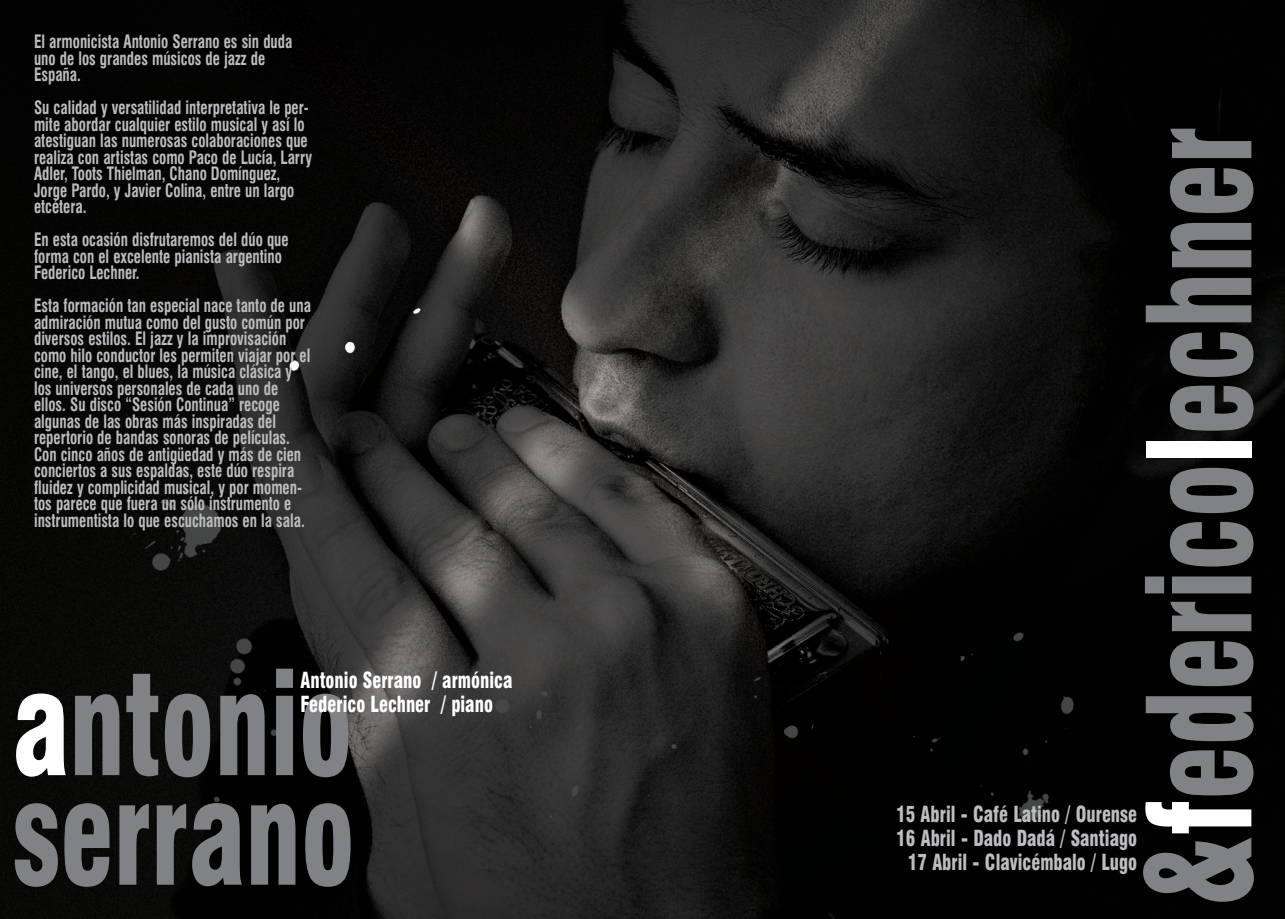
<style>
.page{position:relative;width:1285px;height:919px;background:#fff}
.page>*{position:absolute;margin:0;border:0;box-sizing:border-box;transform-origin:0 0}
.t1{font:900 condensed 140.4px/109.5px "Swiss 721 BT";color:#808285;scale:.77 1}
.t2{font:900 condensed 21.6px/24px "Swiss 721 BT";color:#bcbdc0;text-align:center;scale:.83 1}
.t3{font:900 condensed 21.6px/24px "Swiss 721 BT";color:#fff;scale:.83 1}
.t4{font:700 condensed 18px/16.5px "Swiss 721 BT";color:#bcbdc0;scale:.83 1}
.s1{color:#fff}
</style>
<div class="page">
<img style="left:0;top:0;width:1284px;height:918px">
<p class="t4" style="left:34px;top:34px;width:313px">El armonicista Antonio Serrano es sin duda uno de los grandes músicos de jazz de<br>España.</p>
<p class="t4" style="left:34px;top:100px;width:336px">Su calidad y versatilidad interpretativa le per&shy;mite abordar cualquier estilo musical y así lo atestiguan las numerosas colaboraciones que realiza con artistas como Paco de Lucía, Larry Adler, Toots Thielman, Chano Domínguez, Jorge Pardo, y Javier Colina, entre un largo etcétera.</p>
<p class="t4" style="left:34px;top:232px;width:308px">En esta ocasión disfrutaremos del dúo que forma con el excelente pianista argentino<br>Federico Lechner.</p>
<p class="t4" style="left:34px;top:298px;width:335px">Esta formación tan especial nace tanto de una admiración mutua como del gusto común por diversos estilos. El jazz y la improvisación como hilo conductor les permiten viajar por el cine, el tango, el blues, la música clásica y los universos personales de cada uno de ellos. Su disco “Sesión Continua” recoge algunas de las obras más inspiradas del repertorio de bandas sonoras de películas.<br>Con cinco años de antigüedad y más de cien conciertos a sus espaldas, este dúo respira fluidez y complicidad musical, y por momen&shy;tos parece que fuera un sólo instrumento e instrumentista lo que escuchamos en la sala.</p>
<h1 class="t1" style="left:13px;top:671px;width:445px"><span class="s1">a</span>ntonio serrano</h1>
<p class="t3" style="left:300px;top:668px;width:257px">Antonio Serrano / armónica<br>Federico Lechner / piano</p>
<h1 class="t1" style="left:1147px;top:906px;width:1015px;rotate:-90deg">&amp;<span class="s1">f</span>ederico<span class="s1">l</span>echner</h1>
<p class="t2" style="left:895px;top:802px;width:292px">15 Abril - Café Latino / Ourense<br>16 Abril - Dado Dadá / Santiago<br>17 Abril - Clavicémbalo / Lugo</p>
</div>
